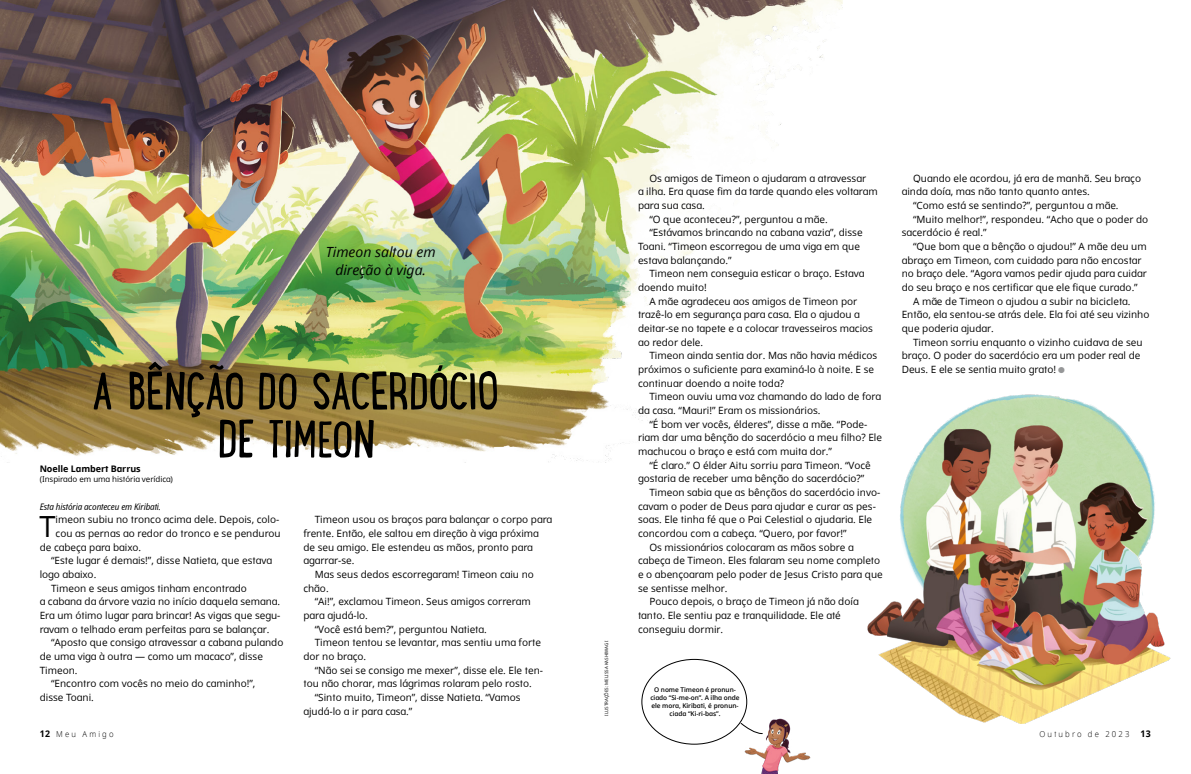
<style>
.page{position:relative;width:1191px;height:774px;background:#fff}
.page>*{position:absolute;margin:0;border:0;box-sizing:border-box;transform-origin:0 0}
.h1_Lunchbox{font:56px/48px "Lunch Box";letter-spacing:-.025em;color:#000;text-align:center}
.p1_first{font:29.1px "Dots Solidlds Lat";color:#000}
.t1{font:italic 14px/18px "Dots Solidlds Lat";color:#000;text-align:center}
.p1{font:10px/13.7px "Dots Solidlds Lat";color:#000}
.p1_first-2{font:10px "Dots Solidlds Lat";color:#000}
.p1_bio{font:italic 9px "Dots Solid Condlds Lat";letter-spacing:-.01em;color:#000}
.p1_author-name{font:700 9px "Dots Solidlds Lat";letter-spacing:-.005em;color:#000}
.t2{font:300 8.2px "Dots Solidlds Lat";letter-spacing:.28em;color:#000;scale:.95 1}
.p1_author-role{font:8px "Dots Solidlds Lat";letter-spacing:-.005em;color:#000}
.p1_aside_info_first__MP_bug{font:600 6.5px/8px "Dots Solidlds Lat";letter-spacing:-.005em;color:#000;text-align:center}
.t3{font:4.5px "Dots Solidlds Lat";color:#000}
.s1{font-family:"Ding P Ilds Dpi";font-size:8.5px;color:#969798}
.s2{font-weight:700;font-size:9.2px}
</style>
<div class="page">
<img style="left:0;top:0;width:842px;height:462px">
<img style="left:867px;top:394px;width:304px;height:330px">
<img style="left:744px;top:718px;width:66px;height:56px">
<svg style="left:740px;top:722px;width:23px;height:12px"></svg>
<p class="t1" style="left:326px;top:243px;width:111px">Timeon saltou em direção à viga.</p>
<p class="h1_Lunchbox" style="left:93px;top:365px;width:407px">A BÊNÇÃO DO SACERDÓCIO<br>DE TIMEON</p>
<p class="p1_author-name" style="left:40px;top:462px;width:103px">Noelle Lambert Barrus</p>
<p class="p1_author-role" style="left:40px;top:473px;width:135px">(Inspirado em uma história verídica)</p>
<p class="p1_bio" style="left:40px;top:500px;width:123px">Esta história aconteceu em Kiribati.</p>
<p class="p1_first" style="left:39px;top:505px;width:18px">T</p>
<p class="p1_first-2" style="left:56px;top:512px;width:225px">imeon subiu no tronco acima dele. Depois, colo-</p>
<p class="p1_first-2" style="left:56px;top:526px;width:227px">cou as pernas ao redor do tronco e se pendurou</p>
<p class="p1_first-2" style="left:40px;top:540px;width:103px">de cabeça para baixo.</p>
<p class="p1" style="left:40px;top:554px;width:234px;text-indent:11px">“Este lugar é demais!”, disse Natieta, que estava logo abaixo.</p>
<p class="p1" style="left:40px;top:581px;width:242px;text-indent:11px">Timeon e seus amigos tinham encontrado<br>a cabana da árvore vazia no início daquela semana.<br>Era um ótimo lugar para brincar! As vigas que segu&shy;ravam o telhado eram perfeitas para se balançar.</p>
<p class="p1" style="left:40px;top:636px;width:245px;text-indent:11px">“Aposto que consigo atravessar a cabana pulando de uma viga à outra — como um macaco”, disse<br>Timeon.</p>
<p class="p1" style="left:40px;top:677px;width:217px;text-indent:11px">“Encontro com vocês no meio do caminho!”, disse Toani.</p>
<p class="p1" style="left:303px;top:513px;width:250px;text-indent:11px">Timeon usou os braços para balançar o corpo para frente. Então, ele saltou em direção à viga próxima de seu amigo. Ele estendeu as mãos, pronto para agarrar-se.</p>
<p class="p1" style="left:303px;top:567px;width:232px;text-indent:11px">Mas seus dedos escorregaram! Timeon caiu no chão.</p>
<p class="p1" style="left:303px;top:595px;width:229px;text-indent:11px">“Ai!”, exclamou Timeon. Seus amigos correram para ajudá-lo.</p>
<p class="p1" style="left:315px;top:622px;width:174px">“Você está bem?”, perguntou Natieta.</p>
<p class="p1" style="left:303px;top:636px;width:239px;text-indent:11px">Timeon tentou se levantar, mas sentiu uma forte dor no braço.</p>
<p class="p1" style="left:303px;top:663px;width:241px;text-indent:11px">“Não sei se consigo me mexer”, disse ele. Ele ten&shy;tou não chorar, mas lágrimas rolaram pelo rosto.</p>
<p class="p1" style="left:303px;top:690px;width:219px;text-indent:11px">“Sinto muito, Timeon”, disse Natieta. “Vamos ajudá-lo a ir para casa.”</p>
<p class="t3" style="left:603px;top:716px;width:77px;rotate:-90deg">ILUSTRAÇÕES: MELISSA KASHIWAGI</p>
<p class="p1" style="left:638px;top:171px;width:241px;text-indent:11px">Os amigos de Timeon o ajudaram a atravessar<br>a ilha. Era quase fim da tarde quando eles voltaram para sua casa.</p>
<p class="p1" style="left:649px;top:212px;width:180px">“O que aconteceu?”, perguntou a mãe.</p>
<p class="p1" style="left:638px;top:226px;width:226px;text-indent:11px">“Estávamos brincando na cabana vazia”, disse<br>Toani. “Timeon escorregou de uma viga em que estava balançando.”</p>
<p class="p1" style="left:638px;top:267px;width:228px;text-indent:11px">Timeon nem conseguia esticar o braço. Estava doendo muito!</p>
<p class="p1" style="left:638px;top:294px;width:236px;text-indent:11px">A mãe agradeceu aos amigos de Timeon por trazê-lo em segurança para casa. Ela o ajudou a deitar-se no tapete e a colocar travesseiros macios ao redor dele.</p>
<p class="p1" style="left:638px;top:349px;width:241px;text-indent:11px">Timeon ainda sentia dor. Mas não havia médicos próximos o suficiente para examiná-lo à noite. E se continuar doendo a noite toda?</p>
<p class="p1" style="left:638px;top:390px;width:244px;text-indent:11px">Timeon ouviu uma voz chamando do lado de fora da casa. “Mauri!” Eram os missionários.</p>
<p class="p1" style="left:638px;top:417px;width:245px;text-indent:11px">“É bom ver vocês, élderes”, disse a mãe. “Pode&shy;riam dar uma bênção do sacerdócio a meu filho? Ele machucou o braço e está com muita dor.”</p>
<p class="p1" style="left:638px;top:458px;width:234px;text-indent:11px">“É claro.” O élder Aitu sorriu para Timeon. “Você gostaria de receber uma bênção do sacerdócio?”</p>
<p class="p1" style="left:638px;top:485px;width:244px;text-indent:11px">Timeon sabia que as bênçãos do sacerdócio invo&shy;cavam o poder de Deus para ajudar e curar as pes&shy;soas. Ele tinha fé que o Pai Celestial o ajudaria. Ele concordou com a cabeça. “Quero, por favor!”</p>
<p class="p1" style="left:638px;top:540px;width:246px;text-indent:11px">Os missionários colocaram as mãos sobre a cabeça de Timeon. Eles falaram seu nome completo e o abençoaram pelo poder de Jesus Cristo para que se sentisse melhor.</p>
<p class="p1" style="left:638px;top:595px;width:222px;text-indent:11px">Pouco depois, o braço de Timeon já não doía tanto. Ele sentiu paz e tranquilidade. Ele até conseguiu dormir.</p>
<p class="p1" style="left:901px;top:171px;width:241px;text-indent:11px">Quando ele acordou, já era de manhã. Seu braço ainda doía, mas não tanto quanto antes.</p>
<p class="p1" style="left:913px;top:198px;width:207px">“Como está se sentindo?”, perguntou a mãe.</p>
<p class="p1" style="left:901px;top:212px;width:248px;text-indent:11px">“Muito melhor!”, respondeu. “Acho que o poder do sacerdócio é real.”</p>
<p class="p1" style="left:901px;top:239px;width:247px;text-indent:11px">“Que bom que a bênção o ajudou!” A mãe deu um abraço em Timeon, com cuidado para não encostar no braço dele. “Agora vamos pedir ajuda para cuidar do seu braço e nos certificar que ele fique curado.”</p>
<p class="p1" style="left:901px;top:294px;width:249px;text-indent:11px">A mãe de Timeon o ajudou a subir na bicicleta.<br>Então, ela sentou-se atrás dele. Ela foi até seu vizinho que poderia ajudar.</p>
<p class="p1" style="left:901px;top:335px;width:242px;text-indent:11px">Timeon sorriu enquanto o vizinho cuidava de seu braço. O poder do sacerdócio era um poder real de<br>Deus. E ele se sentia muito grato! <span class="s1">●</span></p>
<p class="p1_aside_info_first__MP_bug" style="left:650px;top:685px;width:91px">O nome Timeon é pronun&shy;ciado “Si--me--on”. A ilha onde ele mora, Kiribati, é pronun&shy;ciada “Ki--ri--bas”.</p>
<p class="t2" style="left:40px;top:728px;width:79px"><span class="s2">12</span> Meu Amigo</p>
<p class="t2" style="left:1039px;top:728px;width:119px">Outubro de 2023 <span class="s2">13</span></p>
</div>
